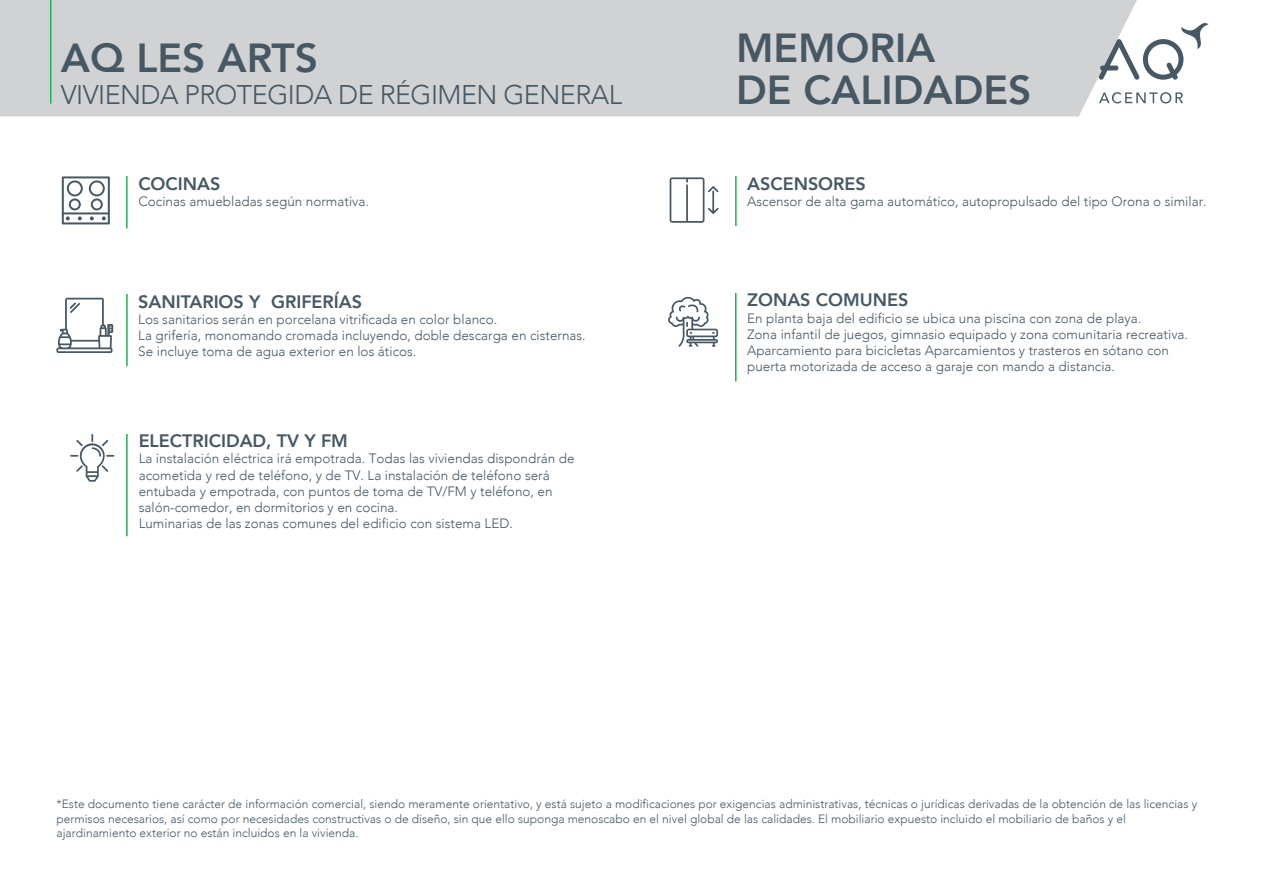
<style>
.page{position:relative;width:1263px;height:893px;background:#fff}
.page>*{position:absolute;margin:0;border:0;box-sizing:border-box;transform-origin:0 0}
.t1{font:800 40.5px/41.5px "Avenir";color:#475865}
.t2{font:300 27px "Avenir";letter-spacing:-.02em;color:#475865}
.t3{font:800 18px "Avenir";color:#475865}
.t4{font:300 13.5px/16.2px "Avenir";color:#475865}
.t5{font:300 12px/14.4px "Avenir";color:#475865}
</style>
<div class="page">
<hr style="left:126px;top:176px;width:2px;height:52px;background:#22b24e">
<svg style="left:62px;top:176px;width:48px;height:48px"></svg>
<hr style="left:126px;top:294px;width:2px;height:72px;background:#22b24e">
<svg style="left:56px;top:298px;width:57px;height:55px"></svg>
<hr style="left:735px;top:176px;width:2px;height:50px;background:#22b24e">
<svg style="left:670px;top:177px;width:48px;height:46px"></svg>
<hr style="left:735px;top:293px;width:1px;height:88px;background:#22b24e">
<svg style="left:668px;top:296px;width:50px;height:51px"></svg>
<div style="left:0;top:0;width:1137px;height:116px;background:#d1d2d4"></div>
<svg style="left:1099px;top:92px;width:84px;height:11px"></svg>
<svg style="left:1098px;top:20px;width:110px;height:60px"></svg>
<hr style="left:126px;top:434px;width:2px;height:102px;background:#22b24e">
<svg style="left:70px;top:434px;width:44px;height:48px"></svg>
<hr style="left:50px;top:0;width:1px;height:104px;background:#22b24e">
<h1 class="t1" style="left:61px;top:37px;width:259px">AQ LES ARTS</h1>
<h2 class="t2" style="left:61px;top:78px;width:563px">VIVIENDA PROTEGIDA DE RÉGIMEN GENERAL</h2>
<h3 class="t3" style="left:138px;top:169px;width:84px">COCINAS</h3>
<p class="t4" style="left:138px;top:193px;width:232px">Cocinas amuebladas según normativa.</p>
<h3 class="t3" style="left:138px;top:287px;width:225px">SANITARIOS Y GRIFERÍAS</h3>
<p class="t4" style="left:138px;top:311px;width:449px">Los sanitarios serán en porcelana vitrificada en color blanco.<br>La grifería, monomando cromada incluyendo, doble descarga en cisternas.<br>Se incluye toma de agua exterior en los áticos.</p>
<h3 class="t3" style="left:139px;top:427px;width:211px">ELECTRICIDAD, TV Y FM</h3>
<p class="t4" style="left:139px;top:451px;width:437px">La instalación eléctrica irá empotrada. Todas las viviendas dispondrán de acometida y red de teléfono, y de TV. La instalación de teléfono será entubada y empotrada, con puntos de toma de TV/FM y teléfono, en salón-comedor, en dormitorios y en cocina.<br>Luminarias de las zonas comunes del edificio con sistema LED.</p>
<h1 class="t1" style="left:736px;top:27px;width:297px">MEMORIA<br>DE CALIDADES</h1>
<h3 class="t3" style="left:747px;top:169px;width:120px">ASCENSORES</h3>
<p class="t4" style="left:747px;top:193px;width:461px">Ascensor de alta gama automático, autopropulsado del tipo Orona o similar.</p>
<h3 class="t3" style="left:747px;top:286px;width:163px">ZONAS COMUNES</h3>
<p class="t4" style="left:747px;top:310px;width:442px">En planta baja del edificio se ubica una piscina con zona de playa.<br>Zona infantil de juegos, gimnasio equipado y zona comunitaria recreativa.<br>Aparcamiento para bicicletas Aparcamientos y trasteros en sótano con puerta motorizada de acceso a garaje con mando a distancia.</p>
<p class="t5" style="left:56px;top:797px;width:1142px">*Este documento tiene carácter de información comercial, siendo meramente orientativo, y está sujeto a modificaciones por exigencias administrativas, técnicas o jurídicas derivadas de la obtención de las licencias y permisos necesarios, así como por necesidades constructivas o de diseño, sin que ello suponga menoscabo en el nivel global de las calidades. El mobiliario expuesto incluido el mobiliario de baños y el ajardinamiento exterior no están incluidos en la vivienda.</p>
</div>
